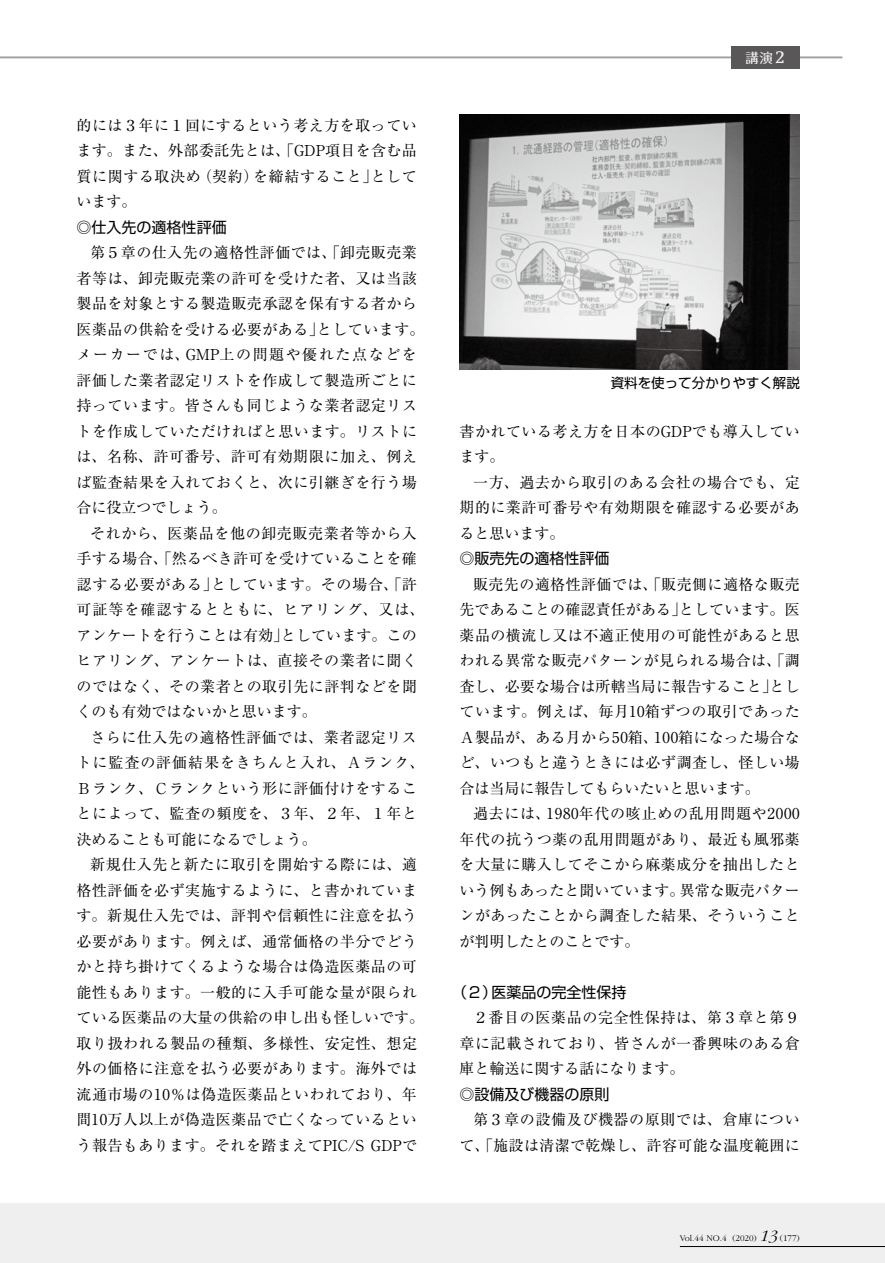
<style>
.page{position:relative;width:885px;height:1263px;background:#fff}
.page>*{position:absolute;margin:0;border:0;box-sizing:border-box;transform-origin:0 0}
.t1{font:15px/25.5px "Ryumin Pro";letter-spacing:.035em;color:#000;text-align:justify}
.t2{font:15px "Shin Go Pro";color:#000}
.t3{font:13.5px "Shin Go Pro";color:#000}
.t4{font:500 13.5px "Folk Pro";color:#efefef}
.t5{font:300 9px "Garamond";color:#000}
.s1{font-family:"Lino Letter";font-size:16.8px}
.s2{font-style:italic;font-size:16.5px}
</style>
<div class="page">
<div style="left:0;top:1203px;width:884px;height:60px;background:#efefef"></div>
<hr style="left:679px;top:1246px;width:205px;height:1px;background:#000">
<hr style="left:0;top:56px;width:842px;height:2px;background:#9fa0a0">
<div style="left:730px;top:46px;width:69px;height:23px;background:#595757"></div>
<img style="left:459px;top:115px;width:340px;height:255px">
<p class="t1" style="left:77px;top:111px;width:342px">的には３年に１回にするという考え方を取っています。また、外部委託先とは、「GDP項目を含む品質に関する取決め（契約）を締結すること」としています。</p>
<p class="t2" style="left:77px;top:214px;width:152px">◎仕入先の適格性評価</p>
<p class="t1" style="left:77px;top:239px;width:349px;text-align:left;text-indent:14px">第５章の仕入先の適格性評価では、「卸売販売業者等は、卸売販売業の許可を受けた者、又は当該製品を対象とする製造販売承認を保有する者から医薬品の供給を受ける必要がある」としています。メーカーでは、GMP上の問題や優れた点などを評価した業者認定リストを作成して製造所ごとに持っています。皆さんも同じような業者認定リストを作成していただければと思います。リストには、名称、許可番号、許可有効期限に加え、例えば監査結果を入れておくと、次に引継ぎを行う場合に役立つでしょう。</p>
<p class="t1" style="left:77px;top:519px;width:349px;text-align:left;text-indent:14px">それから、医薬品を他の卸売販売業者等から入手する場合、「然るべき許可を受けていることを確認する必要がある」としています。その場合、「許可証等を確認するとともに、ヒアリング、又は、アンケートを行うことは有効」としています。このヒアリング、アンケートは、直接その業者に聞くのではなく、その業者との取引先に評判などを聞くのも有効ではないかと思います。</p>
<p class="t1" style="left:77px;top:723px;width:349px;text-align:left;text-indent:14px">さらに仕入先の適格性評価では、業者認定リストに監査の評価結果をきちんと入れ、Ａランク、<br>Ｂランク、Ｃランクという形に評価付けをすることによって、監査の頻度を、３年、２年、１年と決めることも可能になるでしょう。</p>
<p class="t1" style="left:77px;top:851px;width:349px;text-align:center">新規仕入先と新たに取引を開始する際には、適<br>格性評価を必ず実施するように、と書かれています。新規仕入先では、評判や信頼性に注意を払う必要があります。例えば、通常価格の半分でどうかと持ち掛けてくるような場合は偽造医薬品の可能性もあります。一般的に入手可能な量が限られている医薬品の大量の供給の申し出も怪しいです。取り扱われる製品の種類、多様性、安定性、想定外の価格に注意を払う必要があります。海外では流通市場の10％は偽造医薬品といわれており、年間10万人以上が偽造医薬品で亡くなっているという報告もあります。それを踏まえてPIC/S GDPで</p>
<p class="t4" style="left:745px;top:46px;width:41px">講演<span class="s1">2</span></p>
<p class="t3" style="left:610px;top:372px;width:190px">資料を使って分かりやすく解説</p>
<p class="t1" style="left:459px;top:417px;width:342px">書かれている考え方を日本のGDPでも導入しています。</p>
<p class="t1" style="left:459px;top:468px;width:342px;text-indent:14px">一方、過去から取引のある会社の場合でも、定期的に業許可番号や有効期限を確認する必要があると思います。</p>
<p class="t2" style="left:459px;top:546px;width:151px">◎販売先の適格性評価</p>
<p class="t1" style="left:459px;top:570px;width:342px;text-indent:14px">販売先の適格性評価では、「販売側に適格な販売先であることの確認責任がある」としています。医薬品の横流し又は不適正使用の可能性があると思われる異常な販売パターンが見られる場合は、「調査し、必要な場合は所轄当局に報告すること」としています。例えば、毎月10箱ずつの取引であったＡ製品が、ある月から50箱、100箱になった場合など、いつもと違うときには必ず調査し、怪しい場合は当局に報告してもらいたいと思います。</p>
<p class="t1" style="left:459px;top:800px;width:342px;text-indent:14px">過去には、1980年代の咳止めの乱用問題や2000年代の抗うつ薬の乱用問題があり、最近も風邪薬を大量に購入してそこから麻薬成分を抽出したという例もあったと聞いています。異常な販売パターンがあったことから調査した結果、そういうことが判明したとのことです。</p>
<p class="t2" style="left:452px;top:979px;width:176px">（２）医薬品の完全性保持</p>
<p class="t1" style="left:459px;top:1004px;width:342px;text-indent:14px">２番目の医薬品の完全性保持は、第３章と第９章に記載されており、皆さんが一番興味のある倉庫と輸送に関する話になります。</p>
<p class="t2" style="left:459px;top:1081px;width:151px">◎設備及び機器の原則</p>
<p class="t1" style="left:459px;top:1106px;width:342px;text-align:right">第３章の設備及び機器の原則では、倉庫について、「施設は清潔で乾燥し、許容可能な温度範囲に</p>
<p class="t5" style="left:679px;top:1233px;width:121px">Vol.44 NO.4 (2020) <span class="s2">13</span> (177)</p>
</div>
